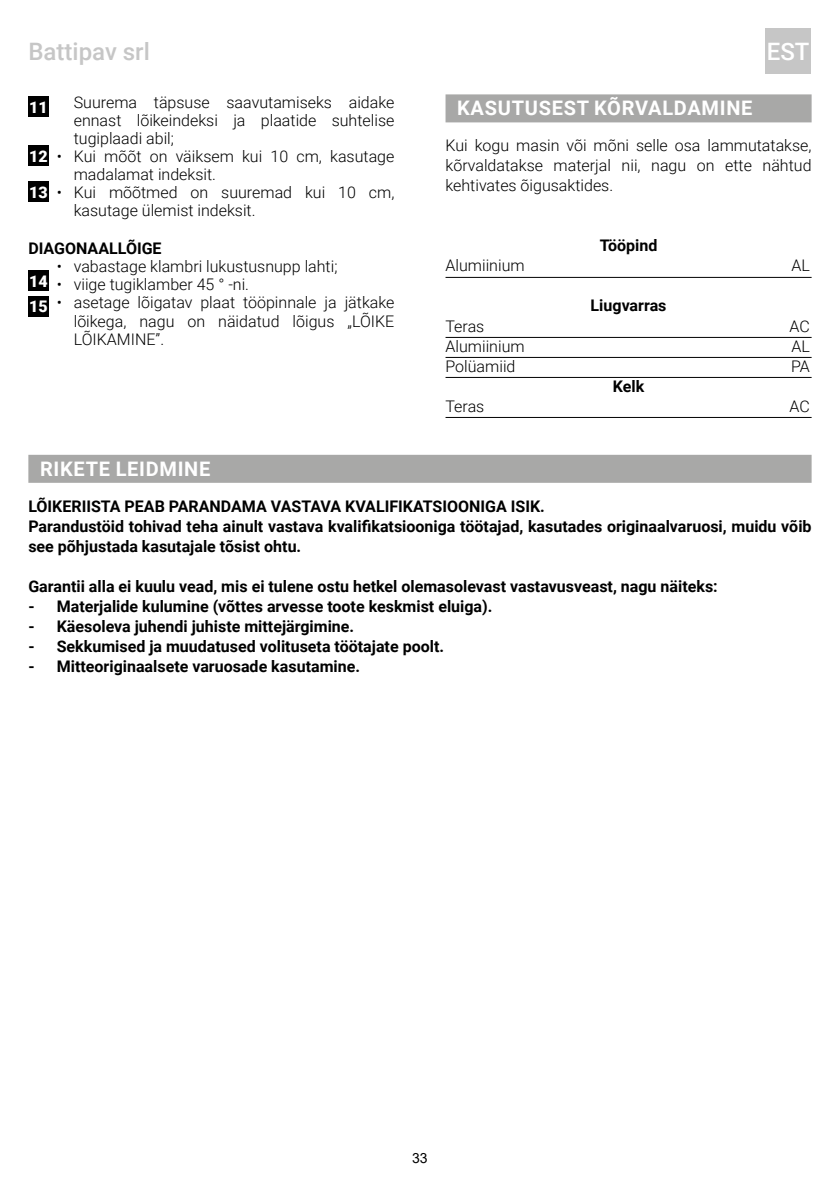
<style>
.page{position:relative;width:840px;height:1191px;background:#fff}
.page>*{position:absolute;margin:0;border:0;box-sizing:border-box;transform-origin:0 0}
.t1{font:500 24px "Roboto";color:#c6c6c6}
.t2{font:500 24px "Roboto";color:#fff}
.t3{font:700 20px "Roboto";letter-spacing:.035em;color:#fff}
.t4{font:300 16px/20px "Roboto";color:#000;text-align:justify}
.t5{font:700 16px/20px "Roboto";color:#000}
.t6{font:900 16px "Roboto";color:#fff}
.t7{font:14px "Arial";color:#000}
.s1{font-weight:900;color:#fff}
</style>
<div class="page">
<div style="left:764px;top:28px;width:46px;height:46px;background:#c6c6c6"></div>
<div style="left:28px;top:97px;width:20px;height:20px;background:#000"></div>
<div style="left:28px;top:146px;width:20px;height:20px;background:#000"></div>
<div style="left:28px;top:182px;width:20px;height:20px;background:#000"></div>
<div style="left:28px;top:271px;width:20px;height:20px;background:#000"></div>
<div style="left:28px;top:296px;width:20px;height:20px;background:#000"></div>
<div style="left:445px;top:94px;width:366px;height:28px;background:#a8a8a7"></div>
<hr style="left:445px;top:277px;width:366px;height:1px;background:#000">
<hr style="left:445px;top:337px;width:366px;height:1px;background:#000">
<hr style="left:445px;top:357px;width:366px;height:1px;background:#000">
<hr style="left:445px;top:377px;width:366px;height:1px;background:#000">
<hr style="left:445px;top:417px;width:366px;height:1px;background:#000">
<div style="left:28px;top:455px;width:783px;height:28px;background:#a8a8a7"></div>
<h1 class="t1" style="left:28px;top:35px;width:123px">Battipav srl</h1>
<h1 class="t2" style="left:766px;top:35px;width:44px">EST</h1>
<p class="t6" style="left:29px;top:96px;width:20px">11</p>
<p class="t4" style="left:74px;top:92px;width:322px">Suurema täpsuse saavutamiseks aidake</p>
<p class="t4" style="left:74px;top:110px;width:322px">ennast lõikeindeksi ja plaatide suhtelise</p>
<p class="t4" style="left:74px;top:128px;width:102px">tugiplaadi abil;</p>
<p class="t4" style="left:29px;top:146px;width:366px"><span class="s1">12</span> • Kui mõõt on väiksem kui 10 cm, kasutage</p>
<p class="t4" style="left:74px;top:164px;width:144px">madalamat indeksit.</p>
<p class="t4" style="left:29px;top:182px;width:366px"><span class="s1">13</span> • Kui mõõtmed on suuremad kui 10 cm,</p>
<p class="t4" style="left:74px;top:200px;width:183px">kasutage ülemist indeksit.</p>
<p class="t5" style="left:28px;top:238px;width:135px">DIAGONAALLÕIGE</p>
<p class="t4" style="left:57px;top:256px;width:282px">• vabastage klambri lukustusnupp lahti;</p>
<p class="t4" style="left:29px;top:274px;width:221px"><sup>14</sup> • viige tugiklamber 45 ° -ni.</p>
<p class="t4" style="left:29px;top:292px;width:366px"><span class="s1">15</span> • asetage lõigatav plaat tööpinnale ja jätkake</p>
<p class="t4" style="left:74px;top:310px;width:322px">lõikega, nagu on näidatud lõigus „LÕIKE</p>
<p class="t4" style="left:74px;top:328px;width:92px">LÕIKAMINE”.</p>
<p class="t3" style="left:457px;top:94px;width:296px">KASUTUSEST KÕRVALDAMINE</p>
<p class="t4" style="left:445px;top:135px;width:367px">Kui kogu masin või mõni selle osa lammutatakse, kõrvaldatakse materjal nii, nagu on ette nähtud kehtivates õigusaktides.</p>
<p class="t5" style="left:599px;top:235px;width:59px">Tööpind</p>
<p class="t4" style="left:445px;top:255px;width:81px">Alumiinium</p>
<p class="t4" style="left:791px;top:255px;width:20px">AL</p>
<p class="t5" style="left:590px;top:295px;width:77px">Liugvarras</p>
<p class="t4" style="left:445px;top:315px;width:40px">Teras</p>
<p class="t4" style="left:789px;top:315px;width:22px">AC</p>
<p class="t4" style="left:445px;top:335px;width:81px">Alumiinium</p>
<p class="t4" style="left:791px;top:335px;width:20px">AL</p>
<p class="t4" style="left:445px;top:355px;width:71px">Polüamiid</p>
<p class="t4" style="left:790px;top:355px;width:20px">PA</p>
<p class="t5" style="left:612px;top:375px;width:33px">Kelk</p>
<p class="t4" style="left:445px;top:395px;width:40px">Teras</p>
<p class="t4" style="left:789px;top:395px;width:22px">AC</p>
<p class="t3" style="left:40px;top:455px;width:172px">RIKETE LEIDMINE</p>
<p class="t5" style="left:28px;top:495px;width:784px">LÕIKERIISTA PEAB PARANDAMA VASTAVA KVALIFIKATSIOONIGA ISIK.<br>Parandustöid tohivad teha ainult vastava kvalifikatsiooniga töötajad, kasutades originaalvaruosi, muidu võib see põhjustada kasutajale tõsist ohtu.</p>
<p class="t5" style="left:28px;top:575px;width:690px">Garantii alla ei kuulu vead, mis ei tulene ostu hetkel olemasolevast vastavusveast, nagu näiteks:</p>
<p class="t5" style="left:28px;top:595px;width:465px">- Materjalide kulumine (võttes arvesse toote keskmist eluiga).</p>
<p class="t5" style="left:28px;top:615px;width:327px">- Käesoleva juhendi juhiste mittejärgimine.</p>
<p class="t5" style="left:28px;top:635px;width:417px">- Sekkumised ja muudatused volituseta töötajate poolt.</p>
<p class="t5" style="left:28px;top:655px;width:333px">- Mitteoriginaalsete varuosade kasutamine.</p>
<p class="t7" style="left:412px;top:1148px;width:17px">33</p>
</div>
